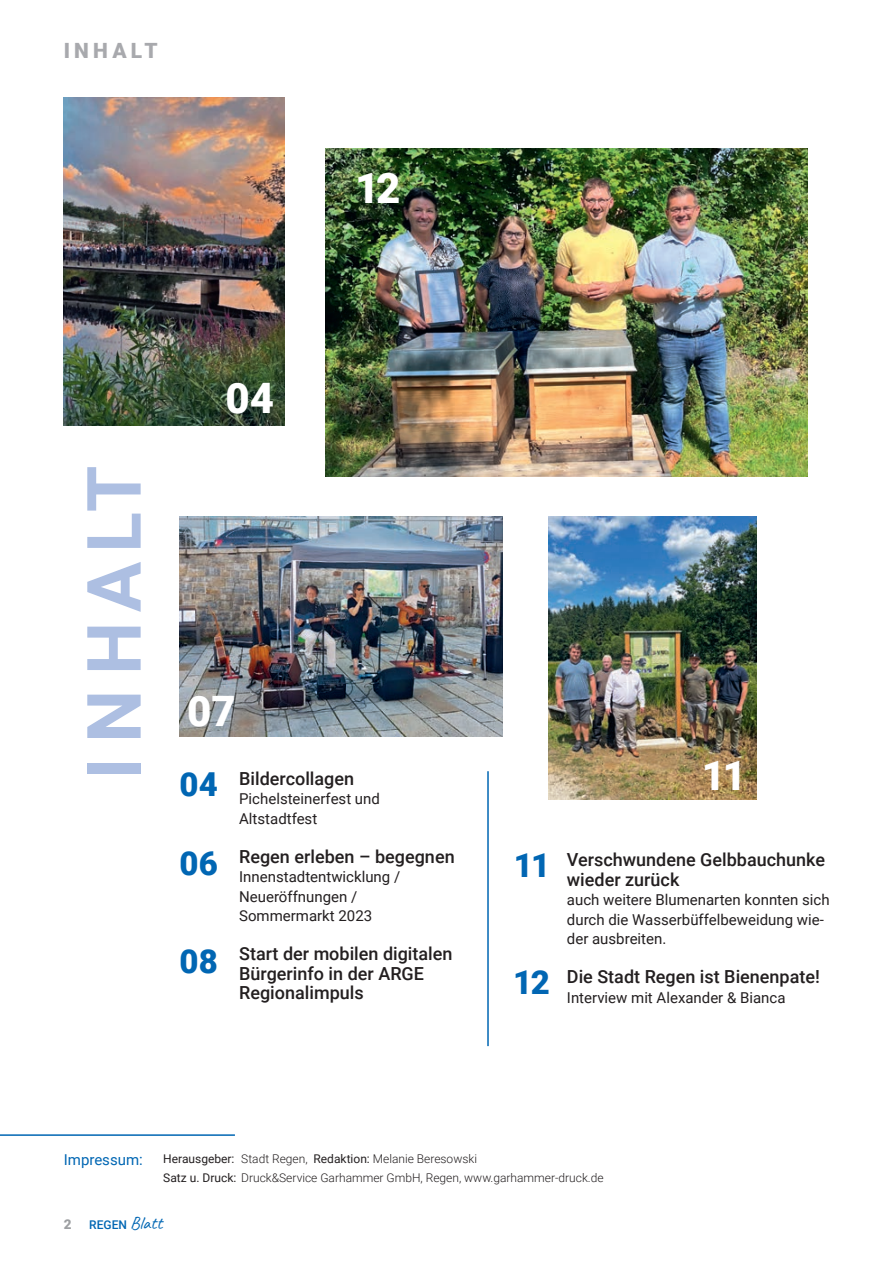
<style>
.page{position:relative;width:893px;height:1263px;background:#fff}
.page>*{position:absolute;margin:0;border:0;box-sizing:border-box;transform-origin:0 0}
.t1{font:700 75px "Roboto";letter-spacing:.13em;color:#adbfe2}
.t2{font:900 42px "Roboto";color:#fff}
.t3{font:900 40.5px "Roboto";color:#fff}
.t4{font:900 33px "Roboto";color:#0166b3}
.t5{font:900 21px "Roboto";letter-spacing:.2em;color:#a8a9ad}
.t6{font:500 18px/19.5px "Roboto";color:#231f20}
.t7{font:15px/19.5px "Roboto";color:#231f20}
.t8{font:15px "Roboto";color:#0166b3}
.t9{font:900 13.5px "Roboto";color:#9d9fa2}
.t10{font:300 12px/19.4px "Roboto";color:#231f20}
.t11{font:500 12px "Roboto";color:#0166b3}
.s1{font-weight:400}
.s2{font-family:"Caveat";font-weight:400;font-size:18px}
</style>
<div class="page">
<hr style="left:0;top:1134px;width:235px;height:2px;background:#0166b3">
<img style="left:180px;top:516px;width:323px;height:220px">
<hr style="left:487px;top:771px;width:2px;height:275px;background:#0166b3">
<img style="left:549px;top:516px;width:208px;height:284px">
<img style="left:326px;top:148px;width:482px;height:329px">
<img style="left:63px;top:97px;width:222px;height:329px">
<h3 class="t5" style="left:64px;top:36px;width:95px">INHALT</h3>
<h2 class="t2" style="left:355px;top:158px;width:47px">12</h2>
<h1 class="t1" style="left:61px;top:780px;width:315px;rotate:-90deg">INHALT</h1>
<h2 class="t2" style="left:225px;top:369px;width:50px">04</h2>
<h2 class="t2" style="left:187px;top:681px;width:50px">07</h2>
<h3 class="t4" style="left:180px;top:761px;width:40px">04</h3>
<h3 class="t4" style="left:180px;top:840px;width:40px">06</h3>
<h3 class="t4" style="left:180px;top:938px;width:40px">08</h3>
<p class="t6" style="left:239px;top:768px;width:116px">Bildercollagen</p>
<p class="t7" style="left:239px;top:788px;width:142px">Pichelsteinerfest und<br>Altstadtfest</p>
<p class="t6" style="left:239px;top:846px;width:217px">Regen erleben – begegnen</p>
<p class="t7" style="left:239px;top:866px;width:163px">Innenstadtentwicklung /<br>Neueröffnungen /<br>Sommermarkt 2023</p>
<p class="t6" style="left:239px;top:943px;width:215px">Start der mobilen digitalen<br>Bürgerinfo in der ARGE<br>Regionalimpuls</p>
<h3 class="t3" style="left:702px;top:747px;width:46px">11</h3>
<h3 class="t4" style="left:514px;top:842px;width:38px">11</h3>
<h3 class="t4" style="left:513px;top:959px;width:38px">12</h3>
<p class="t6" style="left:567px;top:849px;width:260px">Verschwundene Gelbbauchunke wieder zurück</p>
<p class="t7" style="left:567px;top:889px;width:264px">auch weitere Blumenarten konnten sich durch die Wasserbüffelbeweidung wie&shy;der ausbreiten.</p>
<p class="t6" style="left:567px;top:966px;width:254px">Die Stadt Regen ist Bienenpate!</p>
<p class="t7" style="left:567px;top:987px;width:220px">Interview mit Alexander &amp; Bianca</p>
<p class="t8" style="left:64px;top:1149px;width:81px">Impressum:</p>
<p class="t10" style="left:163px;top:1148px;width:442px"><span class="s1">Herausgeber:</span> Stadt Regen, <span class="s1">Redaktion:</span> Melanie Beresowski<br><span class="s1">Satz u. Druck:</span> Druck&amp;Service Garhammer GmbH, Regen, www.garhammer-druck.de</p>
<p class="t9" style="left:64px;top:1215px;width:9px">2</p>
<p class="t11" style="left:89px;top:1216px;width:75px">REGEN <span class="s2">Blatt</span></p>
</div>
